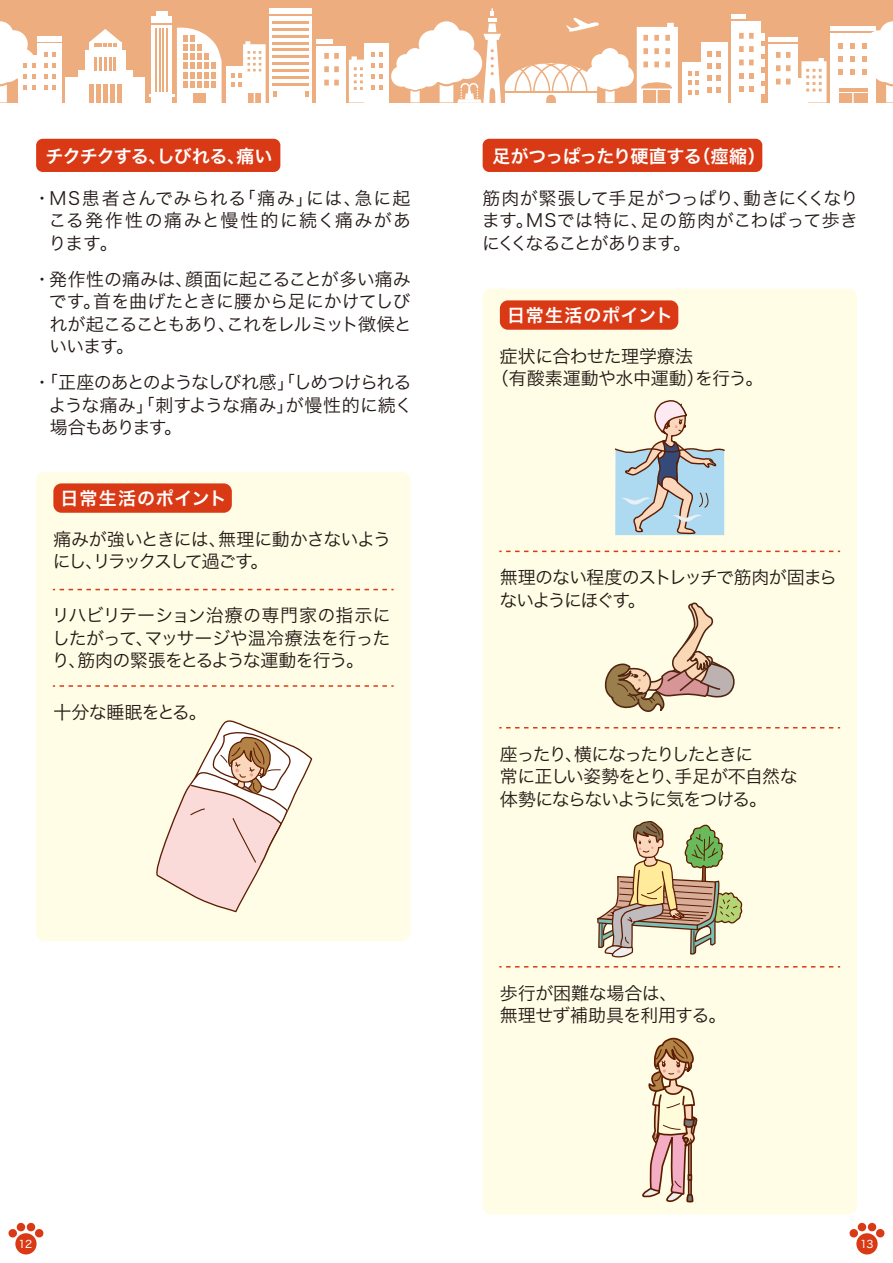
<style>
.page{position:relative;width:893px;height:1263px;background:#fff}
.page>*{position:absolute;margin:0;border:0;box-sizing:border-box;transform-origin:0 0}
.t1{font:18px/22.5px "Hira Kaku Std W3";letter-spacing:-.04em;color:#221815;text-align:justify}
.t2{font:18px/22.5px "Hira Kaku Std W3";letter-spacing:-.08em;color:#221815}
.t3{font:18px/22.5px "Hira Kaku Std W3";letter-spacing:-.075em;color:#221815}
.t4{font:18px "Hira Kaku Std W6";letter-spacing:-.045em;color:#fff}
.t5{font:18px/22.5px "Hira Kaku Std W3";letter-spacing:-.07em;color:#221815}
.t6{font:18px/22.5px "Hira Kaku Std W3";letter-spacing:-.02em;color:#221815}
.t7{font:18px "Hira Kaku Std W6";letter-spacing:.04em;color:#fff}
.t8{font:10.5px "Hira Kaku Std W4";color:#fff}
</style>
<div class="page">
<div style="left:15px;top:1233px;width:22px;height:21px;background:#da3915;border-radius:50%"></div>
<svg style="left:8px;top:1222px;width:36px;height:16px"></svg>
<div style="left:856px;top:1233px;width:22px;height:21px;background:#da3915;border-radius:50%"></div>
<svg style="left:849px;top:1222px;width:36px;height:16px"></svg>
<div style="left:36px;top:139px;width:244px;height:33px;background:#da3915;border-radius:7px"></div>
<div style="left:36px;top:472px;width:374px;height:469px;background:#fffde5;border-radius:9px"></div>
<svg style="left:53px;top:589px;width:341px;height:1px"></svg>
<svg style="left:53px;top:685px;width:341px;height:2px"></svg>
<div style="left:53px;top:483px;width:179px;height:30px;background:#da3915;border-radius:8px"></div>
<svg style="left:156px;top:720px;width:157px;height:193px"></svg>
<div style="left:483px;top:289px;width:374px;height:925px;background:#fffde5;border-radius:9px"></div>
<div style="left:500px;top:300px;width:178px;height:30px;background:#da3915;border-radius:8px"></div>
<svg style="left:499px;top:400px;width:341px;height:153px"></svg>
<svg style="left:499px;top:602px;width:341px;height:126px"></svg>
<svg style="left:499px;top:821px;width:341px;height:146px"></svg>
<svg style="left:641px;top:1037px;width:57px;height:178px"></svg>
<div style="left:483px;top:139px;width:279px;height:33px;background:#da3915;border-radius:7px"></div>
<div style="left:0;top:0;width:893px;height:103px;background:#edad7e"></div>
<div style="left:701px;top:42px;width:27px;height:61px;background:#fff"></div>
<div style="left:830px;top:33px;width:45px;height:70px;background:#fff"></div>
<hr style="left:830px;top:27px;width:45px;height:4px;background:#fff">
<div style="left:768px;top:44px;width:30px;height:59px;background:#fff"></div>
<div style="left:791px;top:78px;width:17px;height:25px;background:#fff"></div>
<div style="left:682px;top:62px;width:22px;height:41px;background:#fff"></div>
<div style="left:65px;top:77px;width:80px;height:26px;background:#fff"></div>
<div style="left:78px;top:71px;width:55px;height:20px;background:#fff"></div>
<div style="left:85px;top:51px;width:40px;height:30px;background:#fff"></div>
<div style="left:89px;top:42px;width:32px;height:14px;background:#fff"></div>
<div style="left:270px;top:16px;width:42px;height:87px;background:#fff"></div>
<div style="left:151px;top:25px;width:21px;height:70px;background:#fff"></div>
<div style="left:151px;top:95px;width:21px;height:8px;background:#fff"></div>
<div style="left:151px;top:16px;width:21px;height:7px;background:#fff"></div>
<hr style="left:149px;top:94px;width:25px;height:2px;background:#fff">
<div style="left:156px;top:11px;width:11px;height:5px;background:#fff"></div>
<div style="left:226px;top:66px;width:22px;height:37px;background:#fff"></div>
<div style="left:270px;top:8px;width:42px;height:6px;background:#fff"></div>
<hr style="left:316px;top:39px;width:17px;height:4px;background:#fff">
<hr style="left:768px;top:38px;width:30px;height:4px;background:#fff">
<div style="left:731px;top:21px;width:30px;height:82px;background:#fff"></div>
<hr style="left:731px;top:15px;width:14px;height:4px;background:#fff">
<svg style="left:761px;top:60px;width:4px;height:7px"></svg>
<svg style="left:761px;top:46px;width:4px;height:8px"></svg>
<svg style="left:761px;top:33px;width:4px;height:7px"></svg>
<svg style="left:761px;top:73px;width:4px;height:7px"></svg>
<svg style="left:761px;top:86px;width:4px;height:8px"></svg>
<div style="left:38px;top:44px;width:24px;height:59px;background:#fff"></div>
<div style="left:38px;top:36px;width:24px;height:6px;background:#fff"></div>
<div style="left:364px;top:44px;width:25px;height:59px;background:#fff"></div>
<div style="left:18px;top:55px;width:22px;height:48px;background:#fff"></div>
<div style="left:839px;top:93px;width:28px;height:10px;background:#edad7e"></div>
<hr style="left:839px;top:88px;width:28px;height:4px;background:#edad7e">
<svg style="left:801px;top:58px;width:25px;height:45px"></svg>
<svg style="left:708px;top:51px;width:13px;height:6px"></svg>
<svg style="left:739px;top:33px;width:15px;height:32px"></svg>
<svg style="left:739px;top:73px;width:15px;height:6px"></svg>
<svg style="left:739px;top:86px;width:15px;height:6px"></svg>
<svg style="left:776px;top:52px;width:14px;height:33px"></svg>
<svg style="left:838px;top:69px;width:5px;height:6px"></svg>
<svg style="left:838px;top:56px;width:5px;height:6px"></svg>
<svg style="left:838px;top:43px;width:5px;height:5px"></svg>
<svg style="left:688px;top:71px;width:11px;height:4px"></svg>
<svg style="left:688px;top:81px;width:11px;height:14px"></svg>
<svg style="left:708px;top:75px;width:13px;height:6px"></svg>
<svg style="left:708px;top:63px;width:13px;height:6px"></svg>
<svg style="left:708px;top:87px;width:13px;height:6px"></svg>
<svg style="left:44px;top:85px;width:12px;height:5px"></svg>
<svg style="left:44px;top:74px;width:12px;height:5px"></svg>
<svg style="left:44px;top:63px;width:12px;height:5px"></svg>
<svg style="left:44px;top:53px;width:12px;height:4px"></svg>
<svg style="left:349px;top:53px;width:34px;height:50px"></svg>
<svg style="left:89px;top:29px;width:32px;height:18px"></svg>
<svg style="left:94px;top:57px;width:22px;height:13px"></svg>
<svg style="left:177px;top:27px;width:45px;height:76px"></svg>
<hr style="left:273px;top:28px;width:36px;height:3px;background:#edad7e">
<hr style="left:273px;top:21px;width:36px;height:3px;background:#edad7e">
<hr style="left:273px;top:35px;width:36px;height:3px;background:#edad7e">
<hr style="left:273px;top:42px;width:36px;height:3px;background:#edad7e">
<hr style="left:273px;top:48px;width:36px;height:3px;background:#edad7e">
<hr style="left:273px;top:55px;width:36px;height:3px;background:#edad7e">
<hr style="left:273px;top:62px;width:36px;height:3px;background:#edad7e">
<hr style="left:273px;top:69px;width:36px;height:3px;background:#edad7e">
<hr style="left:273px;top:76px;width:36px;height:3px;background:#edad7e">
<hr style="left:273px;top:83px;width:36px;height:3px;background:#edad7e">
<hr style="left:155px;top:28px;width:2px;height:64px;background:#edad7e">
<hr style="left:159px;top:28px;width:1px;height:64px;background:#edad7e">
<hr style="left:162px;top:28px;width:2px;height:64px;background:#edad7e">
<hr style="left:166px;top:28px;width:1px;height:64px;background:#edad7e">
<div style="left:193px;top:93px;width:13px;height:10px;background:#edad7e"></div>
<svg style="left:0;top:21px;width:36px;height:81px"></svg>
<div style="left:316px;top:46px;width:30px;height:57px;background:#fff"></div>
<svg style="left:273px;top:91px;width:36px;height:6px"></svg>
<svg style="left:89px;top:84px;width:33px;height:19px"></svg>
<svg style="left:850px;top:21px;width:43px;height:82px"></svg>
<svg style="left:231px;top:41px;width:35px;height:62px"></svg>
<svg style="left:324px;top:53px;width:15px;height:32px"></svg>
<svg style="left:391px;top:8px;width:287px;height:95px"></svg>
<p class="t4" style="left:46px;top:142px;width:228px">チクチクする、しびれる、痛い</p>
<p class="t1" style="left:48px;top:187px;width:364px;text-indent:-15px">・MS患者さんでみられる「痛み」には、急に起こる発作性の痛みと慢性的に続く痛みがあります。</p>
<p class="t1" style="left:49px;top:268px;width:364px;text-indent:-16px">・発作性の痛みは、顔面に起こることが多い痛みです。首を曲げたときに腰から足にかけてしびれが起こることもあり、これをレルミット徴候といいます。</p>
<p class="t1" style="left:49px;top:371px;width:366px;text-indent:-15px">・「正座のあとのようなしびれ感」「しめつけられるような痛み」「刺すような痛み」が慢性的に続く場合もあります。</p>
<p class="t7" style="left:61px;top:484px;width:168px">日常生活のポイント</p>
<p class="t3" style="left:53px;top:528px;width:340px">痛みが強いときには、無理に動かさないようにし、リラックスして過ごす。</p>
<p class="t1" style="left:52px;top:604px;width:340px">リハビリテーション治療の専門家の指示にしたがって、マッサージや温冷療法を行ったり、筋肉の緊張をとるような運動を行う。</p>
<p class="t1" style="left:53px;top:701px;width:155px">十分な睡眠をとる。</p>
<p class="t4" style="left:493px;top:142px;width:275px">足がつっぱったり硬直する（痙縮）</p>
<p class="t1" style="left:482px;top:187px;width:378px">筋肉が緊張して手足がつっぱり、動きにくくなります。MSでは特に、足の筋肉がこわばって歩きにくくなることがあります。</p>
<p class="t7" style="left:507px;top:301px;width:168px">日常生活のポイント</p>
<p class="t6" style="left:491px;top:345px;width:274px;text-indent:9px">症状に合わせた理学療法<br>（有酸素運動や水中運動）を行う。</p>
<p class="t5" style="left:499px;top:566px;width:339px">無理のない程度のストレッチで筋肉が固まらないようにほぐす。</p>
<p class="t2" style="left:500px;top:742px;width:299px">座ったり、横になったりしたときに<br>常に正しい姿勢をとり、手足が不自然な体勢にならないように気をつける。</p>
<p class="t1" style="left:500px;top:981px;width:228px">歩行が困難な場合は、<br>無理せず補助具を利用する。</p>
<p class="t8" style="left:19px;top:1236px;width:15px">12</p>
<p class="t8" style="left:860px;top:1236px;width:15px">13</p>
</div>
